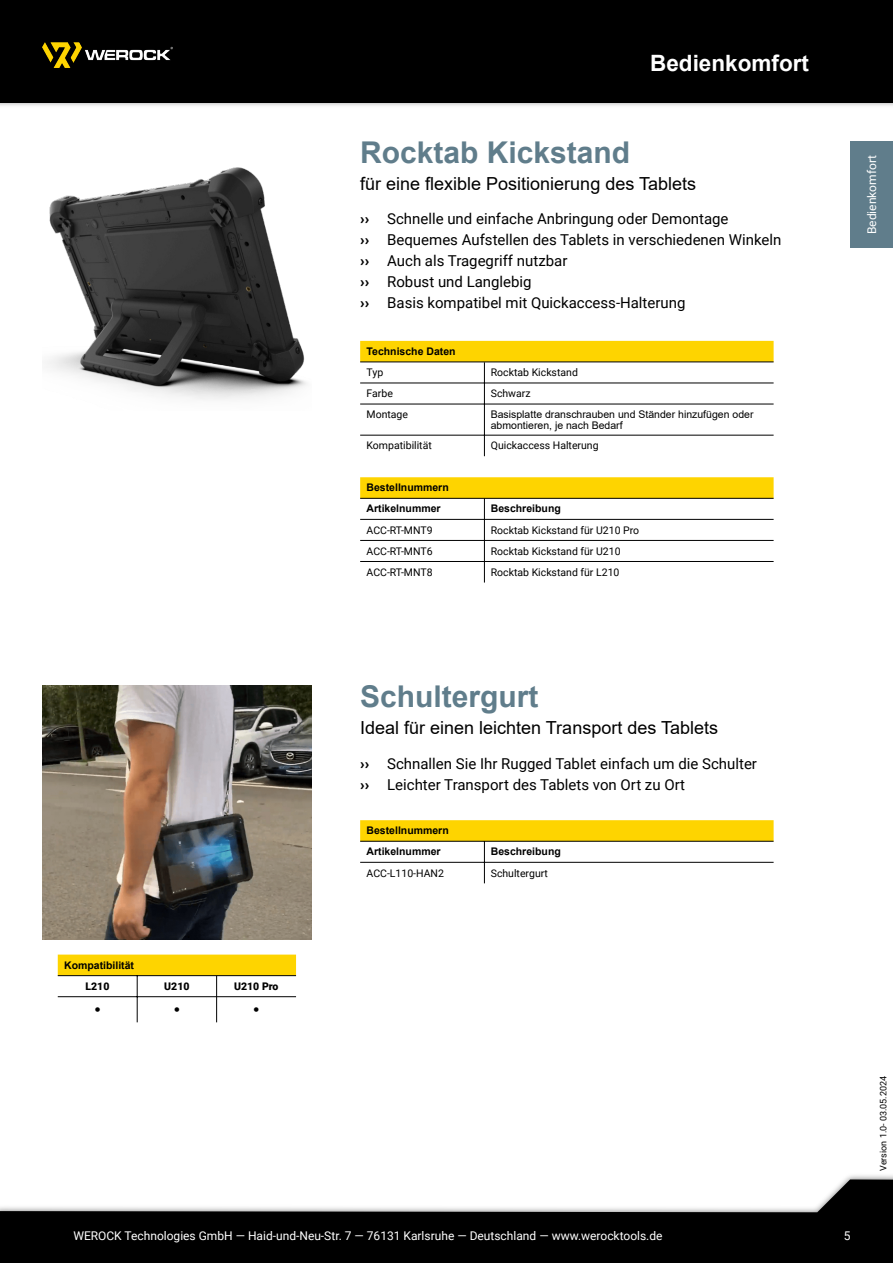
<style>
.page{position:relative;width:893px;height:1263px;background:#fff}
.page>*{position:absolute;margin:0;border:0;box-sizing:border-box;transform-origin:0 0}
.t1{font:700 30px "Arial";color:#607d8b}
.t2{font:700 22.5px "Arial";color:#fff}
.t3{font:18px "Arial";color:#000}
.t4{font:18px "Arial";color:#010100}
.t5{font:15px/21px "Roboto";color:#000}
.t6{font:12px "Roboto";color:#fff}
.t7{font:10.5px "Roboto";color:#000}
.t8{font:700 10.5px/21px "Arial";color:#000}
.t9{font:10.5px/10.8px "Arial";color:#000}
.t10{font:900 10.5px "Roboto";color:#000}
.t11{font:9px "Roboto";color:#000}
.s1{font-weight:900}
</style>
<div class="page">
<svg style="left:0;top:1179px;width:893px;height:84px;fill:#000"></svg>
<img style="left:0;top:102px;width:893px;height:4px">
<div style="left:0;top:0;width:893px;height:102px;background:#000"></div>
<div style="left:850px;top:141px;width:43px;height:107px;background:#607d8b"></div>
<img style="left:47px;top:167px;width:260px;height:233px">
<img style="left:43px;top:686px;width:268px;height:254px">
<img style="left:43px;top:43px;width:130px;height:24px">
<div style="left:360px;top:820px;width:414px;height:21px;background:#fed400"></div>
<hr style="left:484px;top:841px;width:1px;height:42px;background:#000">
<hr style="left:360px;top:841px;width:414px;height:1px;background:#000">
<hr style="left:360px;top:862px;width:414px;height:1px;background:#000">
<div style="left:58px;top:954px;width:238px;height:22px;background:#fed400"></div>
<hr style="left:216px;top:976px;width:1px;height:46px;background:#000">
<hr style="left:137px;top:976px;width:1px;height:46px;background:#000">
<hr style="left:58px;top:975px;width:238px;height:1px;background:#000">
<hr style="left:58px;top:996px;width:238px;height:1px;background:#000">
<div style="left:360px;top:341px;width:414px;height:21px;background:#fed400"></div>
<hr style="left:484px;top:362px;width:1px;height:94px;background:#000">
<hr style="left:360px;top:383px;width:414px;height:1px;background:#000">
<hr style="left:360px;top:404px;width:414px;height:1px;background:#000">
<hr style="left:360px;top:435px;width:414px;height:1px;background:#000">
<hr style="left:360px;top:362px;width:414px;height:1px;background:#000">
<div style="left:360px;top:477px;width:414px;height:21px;background:#fed400"></div>
<hr style="left:484px;top:498px;width:1px;height:84px;background:#000">
<hr style="left:360px;top:540px;width:414px;height:1px;background:#000">
<hr style="left:360px;top:561px;width:414px;height:1px;background:#000">
<hr style="left:360px;top:498px;width:414px;height:1px;background:#000">
<hr style="left:360px;top:519px;width:414px;height:1px;background:#000">
<h2 class="t2" style="left:650px;top:54px;width:160px">Bedienkomfort</h2>
<h1 class="t1" style="left:360px;top:141px;width:272px">Rocktab Kickstand</h1>
<p class="t3" style="left:360px;top:177px;width:337px">für eine flexible Positionierung des Tablets</p>
<p class="t5" style="left:360px;top:210px;width:423px"><span class="s1">››</span> Schnelle und einfache Anbringung oder Demontage<br><span class="s1">››</span> Bequemes Aufstellen des Tablets in verschiedenen Winkeln <span class="s1">››</span> Auch als Tragegriff nutzbar<br><span class="s1">››</span> Robust und Langlebig<br><span class="s1">››</span> Basis kompatibel mit Quickaccess-Halterung</p>
<p class="t8" style="left:367px;top:342px;width:91px">Technische Daten</p>
<p class="t7" style="left:367px;top:368px;width:18px">Typ</p>
<p class="t7" style="left:491px;top:368px;width:89px">Rocktab Kickstand</p>
<p class="t7" style="left:367px;top:389px;width:28px">Farbe</p>
<p class="t7" style="left:491px;top:389px;width:41px">Schwarz</p>
<p class="t7" style="left:367px;top:410px;width:43px">Montage</p>
<p class="t9" style="left:491px;top:410px;width:264px">Basisplatte dranschrauben und Ständer hinzufügen oder abmontieren, je nach Bedarf</p>
<p class="t7" style="left:367px;top:441px;width:67px">Kompatibilität</p>
<p class="t7" style="left:491px;top:441px;width:109px">Quickaccess Halterung</p>
<p class="t8" style="left:367px;top:478px;width:84px">Bestellnummern<br>Artikelnummer</p>
<p class="t8" style="left:491px;top:499px;width:72px">Beschreibung</p>
<p class="t7" style="left:367px;top:526px;width:68px">ACC-RT-MNT9</p>
<p class="t7" style="left:491px;top:526px;width:150px">Rocktab Kickstand für U210 Pro</p>
<p class="t7" style="left:367px;top:547px;width:68px">ACC-RT-MNT6</p>
<p class="t7" style="left:491px;top:547px;width:131px">Rocktab Kickstand für U210</p>
<p class="t7" style="left:367px;top:568px;width:68px">ACC-RT-MNT8</p>
<p class="t7" style="left:491px;top:568px;width:130px">Rocktab Kickstand für L210</p>
<p class="t6" style="left:867px;top:234px;width:81px;rotate:-90deg">Bedienkomfort</p>
<h1 class="t1" style="left:360px;top:685px;width:180px">Schultergurt</h1>
<p class="t4" style="left:360px;top:721px;width:359px">Ideal für einen leichten Transport des Tablets</p>
<p class="t5" style="left:360px;top:755px;width:398px"><span class="s1">››</span> Schnallen Sie Ihr Rugged Tablet einfach um die Schulter <span class="s1">››</span> Leichter Transport des Tablets von Ort zu Ort</p>
<p class="t8" style="left:367px;top:821px;width:84px">Bestellnummern<br>Artikelnummer</p>
<p class="t8" style="left:491px;top:842px;width:72px">Beschreibung</p>
<p class="t7" style="left:367px;top:869px;width:79px">ACC-L110-HAN2</p>
<p class="t7" style="left:491px;top:869px;width:59px">Schultergurt</p>
<p class="t8" style="left:64px;top:955px;width:71px">Kompatibilität</p>
<p class="t10" style="left:86px;top:982px;width:25px">L210</p>
<p class="t10" style="left:164px;top:982px;width:27px">U210</p>
<p class="t10" style="left:234px;top:982px;width:46px">U210 Pro</p>
<p class="t3" style="left:94px;top:1003px;width:8px">•</p>
<p class="t3" style="left:174px;top:1003px;width:8px">•</p>
<p class="t3" style="left:253px;top:1003px;width:8px">•</p>
<p class="t6" style="left:73px;top:1231px;width:591px">WEROCK Technologies GmbH — Haid-und-Neu-Str. 7 — 76131 Karlsruhe — Deutschland — www.werocktools.de</p>
<p class="t6" style="left:844px;top:1231px;width:8px">5</p>
<p class="t11" style="left:880px;top:1171px;width:96px;rotate:-90deg">Version 1.0- 03.05.2024</p>
</div>
